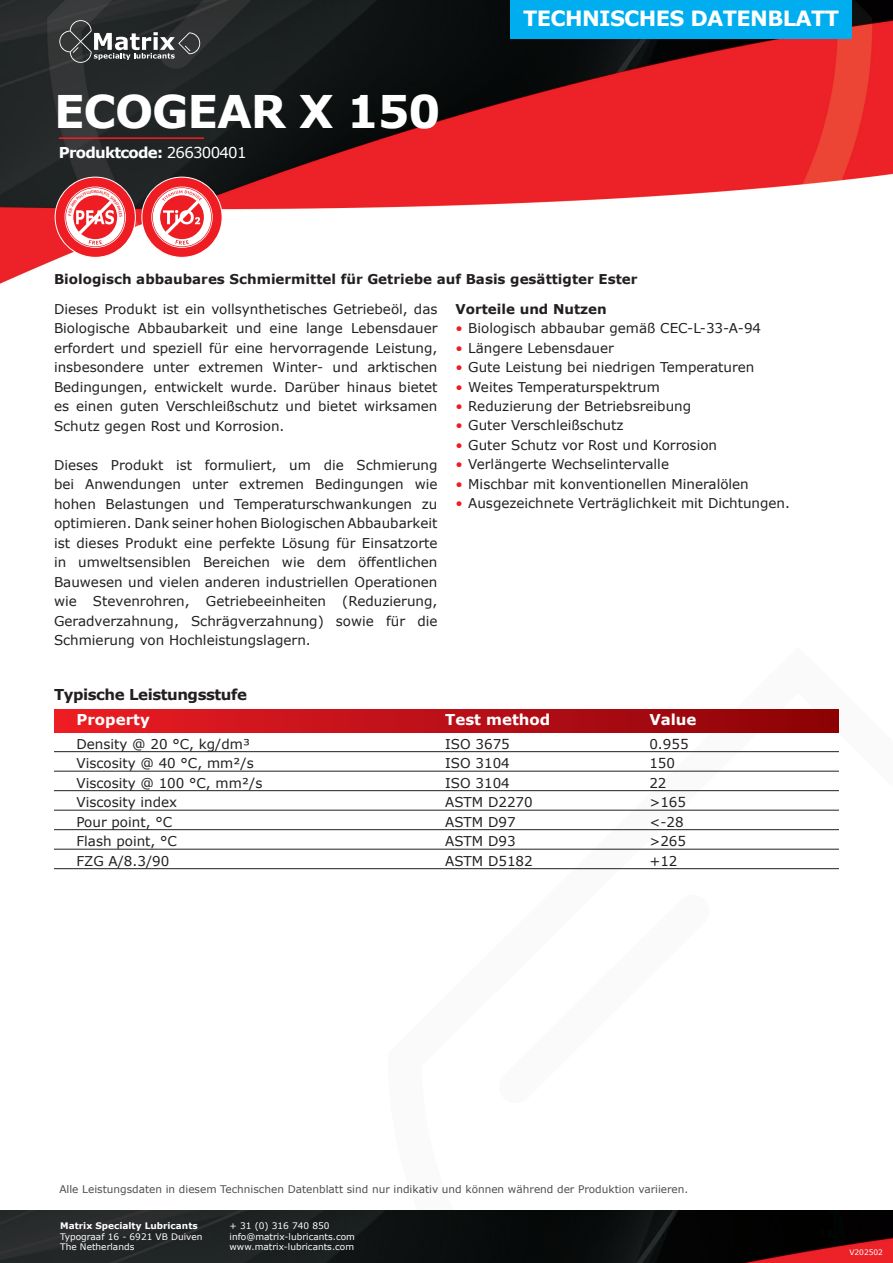
<style>
.page{position:relative;width:893px;height:1263px;background:#fff}
.page>*{position:absolute;margin:0;border:0;box-sizing:border-box;transform-origin:0 0}
.t1{font:700 45px "Verdana";letter-spacing:-.025em;color:#fff}
.t2{font:700 21px "Verdana";letter-spacing:-.03em;color:#fff}
.t3{font:700 15px "Verdana";color:#fff}
.t4{font:700 15px "Verdana";letter-spacing:-.03em;color:#231f20}
.t5{font:700 15px "Verdana";letter-spacing:-.05em;color:#fff}
.t6{font:13.5px/19.5px "Verdana";color:#231f20;text-align:justify}
.t7{font:700 13.5px "Verdana";color:#231f20}
.t8{font:10.5px "Verdana";color:#231f20}
.t9{font:9px/10.5px "Verdana";color:#fff}
.t10{font:700 9px "Verdana";color:#fff}
.t11{font:7.5px "Verdana";color:#fff}
.s1{font-weight:400}
.s2{color:#ee1d23}
</style>
<div class="page">
<img style="left:0;top:0;width:893px;height:284px">
<svg style="left:388px;top:732px;width:505px;height:479px"></svg>
<div style="left:510px;top:0;width:342px;height:38px;background:#00aeef"></div>
<svg style="left:59px;top:20px;width:141px;height:43px;background:#4f5152"></svg>
<img style="left:0;top:1211px;width:893px;height:52px">
<div style="left:54px;top:709px;width:785px;height:23px;background:linear-gradient(to right,#ec1d26,#8a0207)"></div>
<hr style="left:54px;top:751px;width:785px;height:1px;background:#231f20">
<hr style="left:54px;top:771px;width:785px;height:1px;background:#231f20">
<hr style="left:54px;top:790px;width:785px;height:1px;background:#231f20">
<hr style="left:54px;top:810px;width:785px;height:1px;background:#231f20">
<hr style="left:54px;top:829px;width:785px;height:1px;background:#231f20">
<hr style="left:54px;top:849px;width:785px;height:1px;background:#231f20">
<hr style="left:54px;top:868px;width:785px;height:1px;background:#231f20">
<hr style="left:59px;top:137px;width:145px;height:2px;background:#ee1d23">
<svg style="left:55px;top:177px;width:168px;height:81px"></svg>
<h1 class="t1" style="left:54px;top:83px;width:388px">ECOGEAR X 150</h1>
<p class="t5" style="left:59px;top:143px;width:189px">Produktcode: <span class="s1">266300401</span></p>
<h2 class="t2" style="left:523px;top:5px;width:318px">TECHNISCHES DATENBLATT</h2>
<p class="t7" style="left:54px;top:270px;width:585px">Biologisch abbaubares Schmiermittel für Getriebe auf Basis gesättigter Ester</p>
<p class="t6" style="left:54px;top:299px;width:385px">Dieses Produkt ist ein vollsynthetisches Getriebeöl, das Biologische Abbaubarkeit und eine lange Lebensdauer erfordert und speziell für eine hervorragende Leistung, insbesondere unter extremen Winter- und arktischen Bedingungen, entwickelt wurde. Darüber hinaus bietet es einen guten Verschleißschutz und bietet wirksamen Schutz gegen Rost und Korrosion.</p>
<p class="t6" style="left:54px;top:455px;width:385px">Dieses Produkt ist formuliert, um die Schmierung bei Anwendungen unter extremen Bedingungen wie hohen Belastungen und Temperaturschwankungen zu optimieren. Dank seiner hohen Biologischen Abbaubarkeit ist dieses Produkt eine perfekte Lösung für Einsatzorte in umweltsensiblen Bereichen wie dem öffentlichen Bauwesen und vielen anderen industriellen Operationen wie Stevenrohren, Getriebeeinheiten (Reduzierung, Geradverzahnung, Schrägverzahnung) sowie für die Schmierung von Hochleistungslagern.</p>
<p class="t7" style="left:455px;top:300px;width:153px">Vorteile und Nutzen</p>
<p class="t6" style="left:455px;top:319px;width:307px"><span class="s2">•</span> Biologisch abbaubar gemäß CEC-L-33-A-94</p>
<p class="t6" style="left:455px;top:338px;width:160px"><span class="s2">•</span> Längere Lebensdauer</p>
<p class="t6" style="left:455px;top:358px;width:300px"><span class="s2">•</span> Gute Leistung bei niedrigen Temperaturen</p>
<p class="t6" style="left:455px;top:377px;width:206px"><span class="s2">•</span> Weites Temperaturspektrum</p>
<p class="t6" style="left:455px;top:396px;width:237px"><span class="s2">•</span> Reduzierung der Betriebsreibung</p>
<p class="t6" style="left:455px;top:416px;width:170px"><span class="s2">•</span> Guter Verschleißschutz</p>
<p class="t6" style="left:455px;top:435px;width:263px"><span class="s2">•</span> Guter Schutz vor Rost und Korrosion</p>
<p class="t6" style="left:455px;top:455px;width:215px"><span class="s2">•</span> Verlängerte Wechselintervalle</p>
<p class="t6" style="left:455px;top:474px;width:295px"><span class="s2">•</span> Mischbar mit konventionellen Mineralölen</p>
<p class="t6" style="left:455px;top:494px;width:336px"><span class="s2">•</span> Ausgezeichnete Verträglichkeit mit Dichtungen.</p>
<p class="t4" style="left:54px;top:684px;width:195px">Typische Leistungsstufe</p>
<p class="t3" style="left:76px;top:710px;width:75px">Property</p>
<p class="t3" style="left:445px;top:710px;width:107px">Test method</p>
<p class="t3" style="left:649px;top:710px;width:49px">Value</p>
<p class="t6" style="left:76px;top:734px;width:175px">Density @ 20 °C, kg/dm³</p>
<p class="t6" style="left:445px;top:734px;width:66px">ISO 3675</p>
<p class="t6" style="left:649px;top:734px;width:41px">0.955</p>
<p class="t6" style="left:76px;top:754px;width:179px">Viscosity @ 40 °C, mm²/s</p>
<p class="t6" style="left:445px;top:754px;width:66px">ISO 3104</p>
<p class="t6" style="left:649px;top:754px;width:27px">150</p>
<p class="t6" style="left:76px;top:773px;width:187px">Viscosity @ 100 °C, mm²/s</p>
<p class="t6" style="left:445px;top:773px;width:66px">ISO 3104</p>
<p class="t6" style="left:649px;top:773px;width:19px">22</p>
<p class="t6" style="left:76px;top:793px;width:102px">Viscosity index</p>
<p class="t6" style="left:445px;top:793px;width:89px">ASTM D2270</p>
<p class="t6" style="left:649px;top:793px;width:38px">&gt;165</p>
<p class="t6" style="left:76px;top:812px;width:97px">Pour point, °C</p>
<p class="t6" style="left:445px;top:812px;width:72px">ASTM D97</p>
<p class="t6" style="left:649px;top:812px;width:36px">&lt;-28</p>
<p class="t6" style="left:76px;top:832px;width:102px">Flash point, °C</p>
<p class="t6" style="left:445px;top:832px;width:72px">ASTM D93</p>
<p class="t6" style="left:649px;top:832px;width:38px">&gt;265</p>
<p class="t6" style="left:76px;top:851px;width:94px">FZG A/8.3/90</p>
<p class="t6" style="left:445px;top:851px;width:89px">ASTM D5182</p>
<p class="t6" style="left:649px;top:851px;width:30px">+12</p>
<p class="t8" style="left:59px;top:1183px;width:630px">Alle Leistungsdaten in diesem Technischen Datenblatt sind nur indikativ und können während der Produktion variieren.</p>
<p class="t10" style="left:60px;top:1220px;width:139px">Matrix Specialty Lubricants</p>
<p class="t9" style="left:60px;top:1231px;width:144px">Typograaf 16 - 6921 VB Duiven<br>The Netherlands</p>
<p class="t9" style="left:230px;top:1221px;width:127px">+ 31 (0) 316 740 850 info@matrix-lubricants.com www.matrix-lubricants.com</p>
<p class="t11" style="left:849px;top:1247px;width:35px">V202502</p>
</div>
